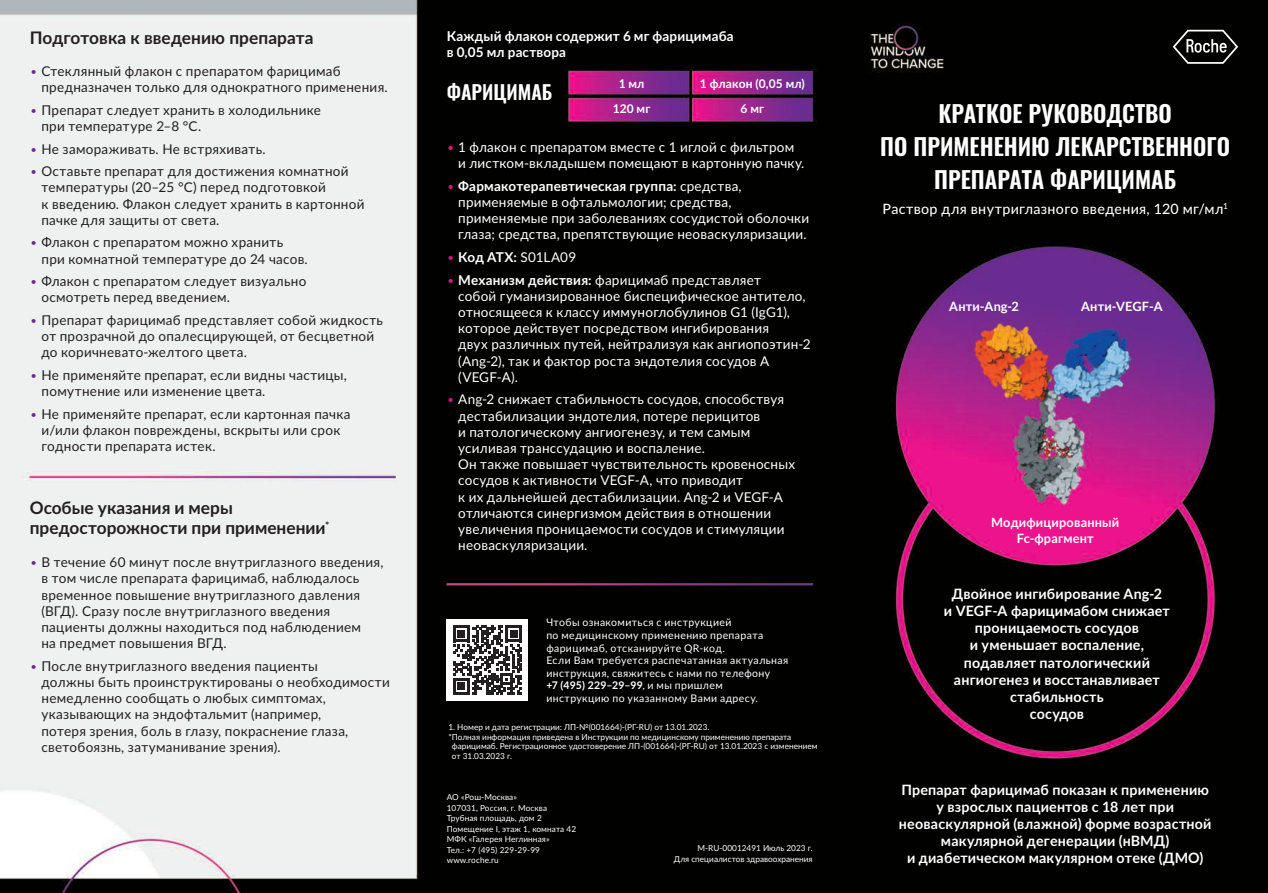
<style>
.page{position:relative;width:1268px;height:893px;background:#fff}
.page>*{position:absolute;margin:0;border:0;box-sizing:border-box;transform-origin:0 0}
.t1{font:600 23.25px/33px "Oswald";color:#fff;text-align:center}
.t2{font:600 19.5px "Oswald";color:#fff}
.t3{font:700 17.25px/20.7px "Lato";color:#231f20}
.t4{font:700 14.25px/17.1px "Lato";letter-spacing:.015em;color:#fff;text-align:center}
.t5{font:500 14.25px "Lato";letter-spacing:.025em;color:#fff}
.t6{font:13.5px/16.2px "Lato";letter-spacing:.02em;color:#231f20}
.t7{font:13.5px/16.2px "Lato";letter-spacing:.015em;color:#fff}
.t8{font:700 13.5px/16.2px "Lato";letter-spacing:.01em;color:#fff}
.t9{font:700 12.75px/15.3px "Lato";letter-spacing:.01em;color:#fff;text-align:center}
.t10{font:700 12px "Lato";letter-spacing:.015em;color:#fff}
.t11{font:10.5px/12.6px "Lato";letter-spacing:.035em;color:#fff}
.t12{font:8.25px/10.5px "Lato";color:#fff;text-align:right}
.s1{font-weight:300;color:#6a2c91}
.s2{font-weight:300;color:#ed138c}
.s3{font-weight:700}
.s4{font-weight:400}
</style>
<div class="page">
<img style="left:0;top:0;width:1267px;height:893px">
<div style="left:446px;top:619px;width:82px;height:82px;background:#fff"></div>
<svg style="left:453px;top:625px;width:69px;height:69px"></svg>
<svg style="left:1172px;top:30px;width:65px;height:34px;background:#373737"></svg>
<p class="t3" style="left:30px;top:26px;width:285px">Подготовка к введению препарата</p>
<p class="t6" style="left:41px;top:63px;width:348px;text-indent:-12px"><span class="s1">•</span> Стеклянный флакон с препаратом фарицимаб предназначен только для однократного применения.</p>
<p class="t6" style="left:41px;top:101px;width:281px;text-indent:-12px"><span class="s1">•</span> Препарат следует хранить в холодильнике при температуре 2–8 °C.</p>
<p class="t6" style="left:30px;top:140px;width:237px"><span class="s1">•</span> Не замораживать. Не встряхивать.</p>
<p class="t6" style="left:41px;top:163px;width:324px;text-indent:-12px"><span class="s1">•</span> Оставьте препарат для достижения комнатной температуры (20–25 °C) перед подготовкой<br>к введению. Флакон следует хранить в картонной пачке для защиты от света.</p>
<p class="t6" style="left:41px;top:234px;width:268px;text-indent:-12px"><span class="s1">•</span> Флакон с препаратом можно хранить при комнатной температуре до 24 часов.</p>
<p class="t6" style="left:41px;top:273px;width:266px;text-indent:-12px"><span class="s1">•</span> Флакон с препаратом следует визуально осмотреть перед введением.</p>
<p class="t6" style="left:41px;top:311px;width:343px;text-indent:-12px"><span class="s1">•</span> Препарат фарицимаб представляет собой жидкость от прозрачной до опалесцирующей, от бесцветной до коричневато-желтого цвета.</p>
<p class="t6" style="left:41px;top:366px;width:307px;text-indent:-12px"><span class="s1">•</span> Не применяйте препарат, если видны частицы, помутнение или изменение цвета.</p>
<p class="t6" style="left:42px;top:405px;width:310px;text-indent:-12px"><span class="s1">•</span> Не применяйте препарат, если картонная пачка и/или флакон повреждены, вскрыты или срок годности препарата истек.</p>
<p class="t3" style="left:30px;top:496px;width:301px">Особые указания и меры предосторожности при применении<sup>*</sup></p>
<p class="t6" style="left:41px;top:554px;width:343px;text-indent:-12px"><span class="s1">•</span> В течение 60 минут после внутриглазного введения, в том числе препарата фарицимаб, наблюдалось временное повышение внутриглазного давления (ВГД). Сразу после внутриглазного введения пациенты должны находиться под наблюдением<br>на предмет повышения ВГД.</p>
<p class="t6" style="left:41px;top:657px;width:350px;text-indent:-12px"><span class="s1">•</span> После внутриглазного введения пациенты<br>должны быть проинструктированы о необходимости немедленно сообщать о любых симптомах, указывающих на эндофтальмит (например,<br>потеря зрения, боль в глазу, покраснение глаза, светобоязнь, затуманивание зрения).</p>
<p class="t8" style="left:446px;top:27px;width:288px">Каждый флакон содержит 6 мг фарицимаба в 0,05 мл раствора</p>
<h2 class="t2" style="left:446px;top:79px;width:107px">ФАРИЦИМАБ</h2>
<p class="t10" style="left:618px;top:75px;width:27px">1 мл</p>
<p class="t10" style="left:699px;top:75px;width:106px">1 флакон (0,05 мл)</p>
<p class="t10" style="left:612px;top:100px;width:39px">120 мг</p>
<p class="t10" style="left:740px;top:100px;width:25px">6 мг</p>
<p class="t7" style="left:458px;top:138px;width:347px;text-indent:-11px"><span class="s2">•</span> 1 флакон с препаратом вместе с 1 иглой с фильтром и листком-вкладышем помещают в картонную пачку.</p>
<p class="t7" style="left:458px;top:177px;width:352px;text-indent:-11px"><span class="s2">•</span> <span class="s3">Фармакотерапевтическая группа:</span> средства, применяемые в офтальмологии; средства, применяемые при заболеваниях сосудистой оболочки глаза; средства, препятствующие неоваскуляризации.</p>
<p class="t8" style="left:446px;top:248px;width:131px"><span class="s2">•</span> Код АТХ: <span class="s4">S01LA09</span></p>
<p class="t7" style="left:458px;top:271px;width:354px;text-indent:-11px"><span class="s2">•</span> <span class="s3">Механизм действия:</span> фарицимаб представляет<br>собой гуманизированное биспецифическое антитело, относящееся к классу иммуноглобулинов G1 (IgG1), которое действует посредством ингибирования<br>двух различных путей, нейтрализуя как ангиопоэтин-2 (Ang-2), так и фактор роста эндотелия сосудов А (VEGF-A).</p>
<p class="t7" style="left:458px;top:391px;width:338px;text-indent:-11px"><span class="s2">•</span> Ang-2 снижает стабильность сосудов, способствуя дестабилизации эндотелия, потере перицитов<br>и патологическому ангиогенезу, и тем самым усиливая транссудацию и воспаление.<br>Он также повышает чувствительность кровеносных сосудов к активности VEGF-A, что приводит<br>к их дальнейшей дестабилизации. Ang-2 и VEGF-A отличаются синергизмом действия в отношении увеличения проницаемости сосудов и стимуляции неоваскуляризации.</p>
<p class="t11" style="left:546px;top:616px;width:243px">Чтобы ознакомиться с инструкцией<br>по медицинскому применению препарата фарицимаб, отсканируйте QR-код.<br>Если Вам требуется распечатанная актуальная инструкция, свяжитесь с нами по телефону<br><span class="s3">+7 (495) 229–29–99</span>, и мы пришлем инструкцию по указанному Вами адресу.</p>
<p class="t12" style="left:448px;top:721px;width:262px">1. Номер и дата регистрации: ЛП-№(001664)-(РГ-RU) от 13.01.2023.</p>
<p class="t12" style="left:448px;top:731px;width:344px">*Полная информация приведена в Инструкции по медицинскому применению препарата</p>
<p class="t12" style="left:452px;top:741px;width:367px">фарицимаб. Регистрационное удостоверение ЛП-(001664)-(РГ-RU) от 13.01.2023 с изменением</p>
<p class="t12" style="left:452px;top:751px;width:61px">от 31.03.2023 г.</p>
<p class="t12" style="left:446px;top:792px;width:131px;text-align:left">АО «Рош-Москва»<br>107031, Россия, г. Москва<br>Трубная площадь, дом 2<br>Помещение I, этаж 1, комната 42<br>МФК «Галерея Неглинная»<br>Тел.: +7 (495) 229-29-99 www.roche.ru</p>
<p class="t12" style="left:673px;top:842px;width:140px">M-RU-00012491 Июль 2023 г.<br>Для специалистов здравоохранения</p>
<h1 class="t1" style="left:880px;top:98px;width:351px">КРАТКОЕ РУКОВОДСТВО<br>ПО ПРИМЕНЕНИЮ ЛЕКАРСТВЕННОГО<br>ПРЕПАРАТА ФАРИЦИМАБ</h1>
<p class="t5" style="left:882px;top:198px;width:347px">Раствор для внутриглазного введения, 120 мг/мл<sup>1</sup></p>
<p class="t9" style="left:949px;top:298px;width:71px">Анти-Ang‑2</p>
<p class="t9" style="left:1080px;top:298px;width:83px">Анти-VEGF-A</p>
<p class="t9" style="left:991px;top:514px;width:129px">Модифицированный<br>Fc-фрагмент</p>
<p class="t4" style="left:943px;top:585px;width:227px">Двойное ингибирование Ang-2<br>и VEGF-A фарицимабом снижает проницаемость сосудов<br>и уменьшает воспаление, подавляет патологический ангиогенез и восстанавливает стабильность<br>сосудов</p>
<p class="t4" style="left:898px;top:780px;width:314px">Препарат фарицимаб показан к применению у взрослых пациентов с 18 лет при неоваскулярной (влажной) форме возрастной макулярной дегенерации (нВМД)<br>и диабетическом макулярном отеке (ДМО)</p>
</div>
